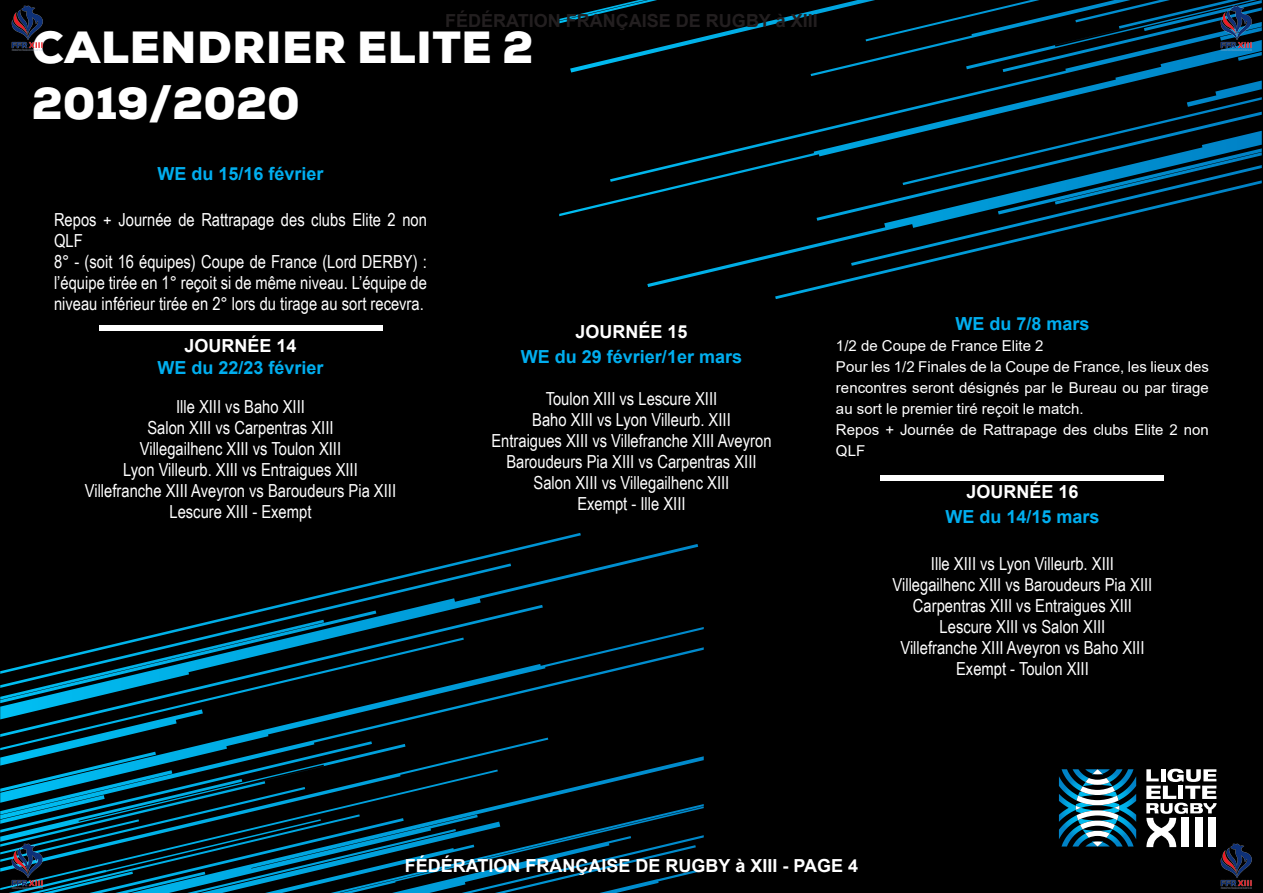
<style>
.page{position:relative;width:1263px;height:893px;background:#000}
.page>*{position:absolute;margin:0;border:0;box-sizing:border-box;transform-origin:0 0}
.t1{font:900 45px/55.5px "Nexa";letter-spacing:.015em;color:#fff}
.t2{font:18px/21px "Arial Narrow";color:#fff}
.t3{font:700 18px "Arial";color:#00aeef}
.t4{font:700 18px "Arial";color:#fff}
.t5{font:700 18px "Arial";color:#231f20}
.t6{font:15px/21px "Arial";color:#fff;text-align:justify}
</style>
<div class="page">
<svg style="left:559px;top:0;width:703px;height:299px"></svg>
<svg style="left:0;top:533px;width:704px;height:360px"></svg>
<svg style="left:1059px;top:769px;width:77px;height:77px"></svg>
<svg style="left:1146px;top:769px;width:70px;height:78px"></svg>
<div style="left:1181px;top:818px;width:8px;height:29px;background:#fff"></div>
<div style="left:1195px;top:818px;width:7px;height:29px;background:#fff"></div>
<div style="left:1208px;top:818px;width:8px;height:29px;background:#fff"></div>
<div style="left:99px;top:325px;width:283px;height:6px;background:#fff"></div>
<div style="left:881px;top:475px;width:283px;height:6px;background:#fff"></div>
<img style="left:1213px;top:0;width:46px;height:54px">
<img style="left:11px;top:5px;width:32px;height:46px">
<img style="left:1220px;top:843px;width:32px;height:46px">
<img style="left:4px;top:839px;width:46px;height:54px">
<p class="t5" style="left:445px;top:8px;width:374px">FÉDÉRATION FRANÇAISE DE RUGBY à XIII</p>
<p class="t1" style="left:32px;top:20px;width:503px">CALENDRIER ELITE 2<br>2019/2020</p>
<p class="t3" style="left:157px;top:161px;width:168px">WE du 15/16 février</p>
<p class="t2" style="left:54px;top:209px;width:374px">Repos + Journée de Rattrapage des clubs Elite 2 non<br>QLF</p>
<p class="t2" style="left:54px;top:251px;width:374px;text-align:justify">8° - (soit 16 équipes) Coupe de France (Lord DERBY) : l’équipe tirée en 1° reçoit si de même niveau. L’équipe de niveau inférieur tirée en 2° lors du tirage au sort recevra.</p>
<p class="t4" style="left:184px;top:333px;width:114px">JOURNÉE 14</p>
<p class="t3" style="left:157px;top:355px;width:168px">WE du 22/23 février</p>
<p class="t2" style="left:176px;top:395px;width:130px">Ille XIII vs Baho XIII</p>
<p class="t2" style="left:147px;top:416px;width:188px">Salon XIII vs Carpentras XIII</p>
<p class="t2" style="left:140px;top:437px;width:203px">Villegailhenc XIII vs Toulon XIII</p>
<p class="t2" style="left:123px;top:458px;width:236px">Lyon Villeurb. XIII vs Entraigues XIII</p>
<p class="t2" style="left:85px;top:479px;width:313px">Villefranche XIII Aveyron vs Baroudeurs Pia XIII</p>
<p class="t2" style="left:170px;top:500px;width:143px">Lescure XIII - Exempt</p>
<p class="t4" style="left:575px;top:319px;width:114px">JOURNÉE 15</p>
<p class="t3" style="left:521px;top:344px;width:223px">WE du 29 février/1er mars</p>
<p class="t2" style="left:546px;top:387px;width:173px">Toulon XIII vs Lescure XIII</p>
<p class="t2" style="left:532px;top:408px;width:200px">Baho XIII vs Lyon Villeurb. XIII</p>
<p class="t2" style="left:491px;top:429px;width:282px">Entraigues XIII vs Villefranche XIII Aveyron</p>
<p class="t2" style="left:506px;top:450px;width:252px">Baroudeurs Pia XIII vs Carpentras XIII</p>
<p class="t2" style="left:533px;top:471px;width:197px">Salon XIII vs Villegailhenc XIII</p>
<p class="t2" style="left:577px;top:492px;width:110px">Exempt - Ille XIII</p>
<p class="t3" style="left:955px;top:311px;width:136px">WE du 7/8 mars</p>
<p class="t6" style="left:836px;top:335px;width:209px">1/2 de Coupe de France Elite 2</p>
<p class="t6" style="left:836px;top:356px;width:374px">Pour les 1/2 Finales de la Coupe de France, les lieux des rencontres seront désignés par le Bureau ou par tirage au sort le premier tiré reçoit le match.</p>
<p class="t6" style="left:836px;top:419px;width:374px">Repos + Journée de Rattrapage des clubs Elite 2 non<br>QLF</p>
<p class="t4" style="left:966px;top:479px;width:114px">JOURNÉE 16</p>
<p class="t3" style="left:945px;top:504px;width:156px">WE du 14/15 mars</p>
<p class="t2" style="left:931px;top:552px;width:185px">Ille XIII vs Lyon Villeurb. XIII</p>
<p class="t2" style="left:892px;top:573px;width:261px">Villegailhenc XIII vs Baroudeurs Pia XIII</p>
<p class="t2" style="left:913px;top:594px;width:221px">Carpentras XIII vs Entraigues XIII</p>
<p class="t2" style="left:939px;top:615px;width:167px">Lescure XIII vs Salon XIII</p>
<p class="t2" style="left:900px;top:636px;width:246px">Villefranche XIII Aveyron vs Baho XIII</p>
<p class="t2" style="left:956px;top:657px;width:134px">Exempt - Toulon XIII</p>
<p class="t4" style="left:405px;top:853px;width:455px">FÉDÉRATION FRANÇAISE DE RUGBY à XIII - PAGE 4</p>
</div>
